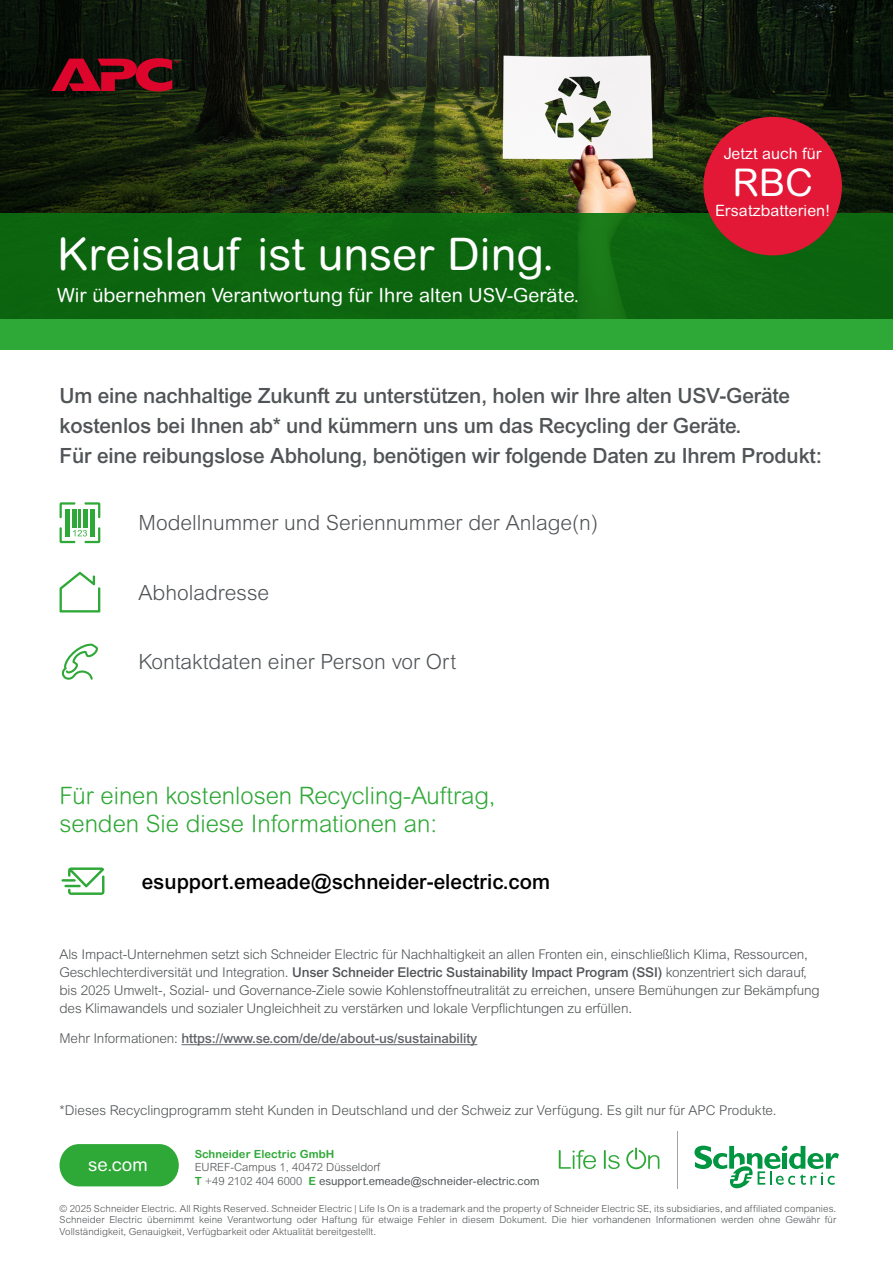
<style>
.page{position:relative;width:893px;height:1263px;background:#fff}
.page>*{position:absolute;margin:0;border:0;box-sizing:border-box;transform-origin:0 0}
.t1{font:45px "Arial Rounded MT Pro";color:#fff}
.t2{font:38.25px "Arial Rounded MT Pro";color:#fff}
.t3{font:300 24px/28.8px "Arial Rounded MT Pro";color:#2ea836}
.t4{font:500 21px/30px "Arial MT Std";letter-spacing:-.01em;color:#505456}
.t5{font:300 21px "Arial MT Std";color:#505456}
.t6{font:500 21px "Arial MT Std";color:#000}
.t7{font:19.5px "Arial Rounded MT Pro";color:#fff}
.t8{font:18.3px "Arial Rounded MT Pro";color:#fff}
.t9{font:15.6px "Arial Rounded MT Pro";color:#fff}
.t10{font:300 13.5px/18px "Arial MT Std";letter-spacing:-.01em;color:#505456}
.t11{font:500 13.5px "Arial MT Std";letter-spacing:-.01em;color:#626469}
.t12{font:300 11.25px/13.5px "Arial Rounded MT Pro";color:#505456}
.t13{font:700 11.25px "Arial Rounded MT Pro";color:#2ea836}
.t14{font:300 9.75px/11.7px "Arial MT Std";letter-spacing:.01em;color:#505456;text-align:justify}
.s1{font-weight:500}
.s2{font-weight:300;color:#505456}
.s3{font-weight:700;color:#2ea836}
.s4{font-weight:400}
</style>
<div class="page">
<img style="left:0;top:0;width:893px;height:213px">
<div style="left:0;top:213px;width:893px;height:136px;background:#0d650f"></div>
<div style="left:0;top:319px;width:893px;height:30px;background:#2ea836"></div>
<svg style="left:559px;top:1150px;width:37px;height:19px"></svg>
<svg style="left:604px;top:1150px;width:16px;height:19px"></svg>
<svg style="left:626px;top:1148px;width:33px;height:21px"></svg>
<svg style="left:694px;top:1145px;width:145px;height:44px"></svg>
<hr style="left:676px;top:1131px;width:1px;height:58px;background:#9fa4a9">
<div style="left:60px;top:1144px;width:119px;height:42px;background:#2ea836;border-radius:20px"></div>
<hr style="left:181px;top:1044px;width:296px;height:1px;background:#626469">
<svg style="left:51px;top:58px;width:128px;height:33px;background:#7d0b1b"></svg>
<svg style="left:60px;top:502px;width:40px;height:41px"></svg>
<svg style="left:60px;top:572px;width:40px;height:40px"></svg>
<svg style="left:62px;top:643px;width:36px;height:37px"></svg>
<svg style="left:62px;top:867px;width:42px;height:28px"></svg>
<div style="left:703px;top:117px;width:139px;height:138px;background:#e21836;border-radius:50%"></div>
<p class="t9" style="left:724px;top:145px;width:99px">Jetzt auch für</p>
<h2 class="t2" style="left:732px;top:161px;width:82px">RBC</h2>
<h1 class="t1" style="left:57px;top:228px;width:498px">Kreislauf ist unser Ding.</h1>
<h3 class="t7" style="left:57px;top:283px;width:523px">Wir übernehmen Verantwortung für Ihre alten USV-Geräte.</h3>
<p class="t9" style="left:715px;top:202px;width:117px">Ersatzbatterien!</p>
<h3 class="t4" style="left:60px;top:381px;width:764px">Um eine nachhaltige Zukunft zu unterstützen, holen wir Ihre alten USV-Geräte kostenlos bei Ihnen ab* und kümmern uns um das Recycling der Geräte.<br>Für eine reibungslose Abholung, benötigen wir folgende Daten zu Ihrem Produkt:</h3>
<h3 class="t5" style="left:139px;top:511px;width:461px">Modellnummer und Seriennummer der Anlage(n)</h3>
<h3 class="t5" style="left:139px;top:580px;width:132px">Abholadresse</h3>
<h3 class="t5" style="left:139px;top:650px;width:319px">Kontaktdaten einer Person vor Ort</h3>
<h3 class="t3" style="left:59px;top:782px;width:438px">Für einen kostenlosen Recycling-Auftrag, senden Sie diese Informationen an:</h3>
<h3 class="t6" style="left:142px;top:869px;width:410px">esupport.emeade@schneider-electric.com</h3>
<p class="t10" style="left:60px;top:945px;width:762px">Als Impact-Unternehmen setzt sich Schneider Electric für Nachhaltigkeit an allen Fronten ein, einschließlich Klima, Ressourcen, Geschlechterdiversität und Integration. <span class="s1">Unser Schneider Electric Sustainability Impact Program (SSI)</span> konzentriert sich darauf, bis 2025 Umwelt-, Sozial- und Governance-Ziele sowie Kohlenstoffneutralität zu erreichen, unsere Bemühungen zur Bekämpfung des Klimawandels und sozialer Ungleichheit zu verstärken und lokale Verpflichtungen zu erfüllen.</p>
<p class="t11" style="left:60px;top:1031px;width:419px"><span class="s2">Mehr Informationen:</span> https://www.se.com/de/de/about-us/sustainability</p>
<p class="t10" style="left:60px;top:1101px;width:719px">*Dieses Recyclingprogramm steht Kunden in Deutschland und der Schweiz zur Verfügung. Es gilt nur für APC Produkte.</p>
<h3 class="t8" style="left:88px;top:1153px;width:61px">se.com</h3>
<p class="t13" style="left:195px;top:1147px;width:141px">Schneider Electric GmbH</p>
<p class="t12" style="left:195px;top:1161px;width:346px">EUREF-Campus 1, 40472 Düsseldorf<br><span class="s3">T</span> +49 2102 404 6000 <span class="s3">E</span> <span class="s4">esupport.emeade@schneider-electric.com</span></p>
<p class="t14" style="left:60px;top:1202px;width:778px">© 2025 Schneider Electric. All Rights Reserved. Schneider Electric | Life Is On is a trademark and the property of Schneider Electric SE, its subsidiaries, and affiliated companies.<br>Schneider Electric übernimmt keine Verantwortung oder Haftung für etwaige Fehler in diesem Dokument. Die hier vorhandenen Informationen werden ohne Gewähr für Vollständigkeit, Genauigkeit, Verfügbarkeit oder Aktualität bereitgestellt.</p>
</div>
